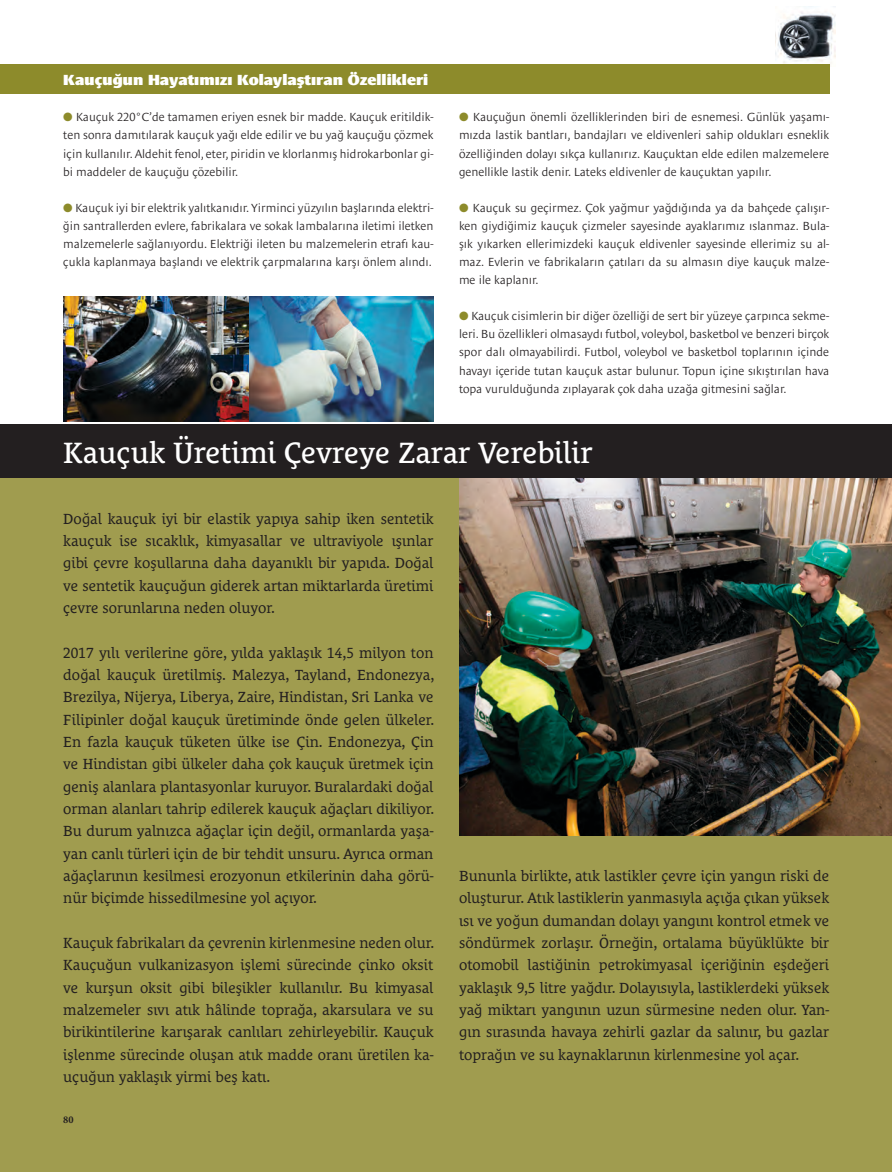
<style>
.page{position:relative;width:892px;height:1172px;background:#fff}
.page>*{position:absolute;margin:0;border:0;box-sizing:border-box;transform-origin:0 0}
.t1{font:30px "Le Monde Courrier Pro";color:#fff}
.t2{font:15px/22.4px "Le Monde Courrier Pro";color:#231f20;text-align:justify}
.t3{font:900 15px "Le Monde Sans Pro";color:#fff}
.t4{font:300 12px/18px "Le Monde Sans Pro";color:#231f20;text-align:justify}
.t5{font:700 10.35px "Minion Pro";color:#231f20}
.s1{color:#8d8b2b}
</style>
<div class="page">
<img style="left:775px;top:11px;width:60px;height:56px">
<div style="left:0;top:424px;width:891px;height:747px;background:#a09c4f"></div>
<img style="left:459px;top:477px;width:432px;height:358px">
<div style="left:0;top:64px;width:829px;height:30px;background:#8d8b2b"></div>
<div style="left:0;top:424px;width:891px;height:53px;background:#231f20"></div>
<img style="left:63px;top:296px;width:370px;height:126px">
<p class="t3" style="left:63px;top:69px;width:366px">Kauçuğun Hayatımızı Kolaylaştıran Özellikleri</p>
<p class="t4" style="left:63px;top:107px;width:371px"><span class="s1">●</span> Kauçuk 220°C’de tamamen eriyen esnek bir madde. Kauçuk eritildik&shy;ten sonra damıtılarak kauçuk yağı elde edilir ve bu yağ kauçuğu çözmek için kullanılır. Aldehit fenol, eter, piridin ve klorlanmış hidrokarbonlar gi&shy;bi maddeler de kauçuğu çözebilir.</p>
<p class="t4" style="left:63px;top:197px;width:371px"><span class="s1">●</span> Kauçuk iyi bir elektrik yalıtkanıdır. Yirminci yüzyılın başlarında elektri&shy;ğin santrallerden evlere, fabrikalara ve sokak lambalarına iletimi iletken malzemelerle sağlanıyordu. Elektriği ileten bu malzemelerin etrafı kau&shy;çukla kaplanmaya başlandı ve elektrik çarpmalarına karşı önlem alındı.</p>
<p class="t4" style="left:459px;top:107px;width:371px"><span class="s1">●</span> Kauçuğun önemli özelliklerinden biri de esnemesi. Günlük yaşamı&shy;mızda lastik bantları, bandajları ve eldivenleri sahip oldukları esneklik özelliğinden dolayı sıkça kullanırız. Kauçuktan elde edilen malzemelere genellikle lastik denir. Lateks eldivenler de kauçuktan yapılır.</p>
<p class="t4" style="left:459px;top:197px;width:371px"><span class="s1">●</span> Kauçuk su geçirmez. Çok yağmur yağdığında ya da bahçede çalışır&shy;ken giydiğimiz kauçuk çizmeler sayesinde ayaklarımız ıslanmaz. Bula&shy;şık yıkarken ellerimizdeki kauçuk eldivenler sayesinde ellerimiz su al&shy;maz. Evlerin ve fabrikaların çatıları da su almasın diye kauçuk malze&shy;me ile kaplanır.</p>
<p class="t4" style="left:459px;top:306px;width:371px"><span class="s1">●</span> Kauçuk cisimlerin bir diğer özelliği de sert bir yüzeye çarpınca sekme&shy;leri. Bu özellikleri olmasaydı futbol, voleybol, basketbol ve benzeri birçok spor dalı olmayabilirdi. Futbol, voleybol ve basketbol toplarının içinde havayı içeride tutan kauçuk astar bulunur. Topun içine sıkıştırılan hava topa vurulduğunda zıplayarak çok daha uzağa gitmesini sağlar.</p>
<h1 class="t1" style="left:63px;top:428px;width:531px">Kauçuk Üretimi Çevreye Zarar Verebilir</h1>
<p class="t2" style="left:63px;top:505px;width:371px">Doğal kauçuk iyi bir elastik yapıya sahip iken sentetik kauçuk ise sıcaklık, kimyasallar ve ultraviyole ışınlar gibi çevre koşullarına daha dayanıklı bir yapıda. Doğal ve sentetik kauçuğun giderek artan miktarlarda üretimi çevre sorunlarına neden oluyor.</p>
<p class="t2" style="left:63px;top:639px;width:372px">2017 yılı verilerine göre, yılda yaklaşık 14,5 milyon ton doğal kauçuk üretilmiş. Malezya, Tayland, Endonezya, Brezilya, Nijerya, Liberya, Zaire, Hindistan, Sri Lanka ve Filipinler doğal kauçuk üretiminde önde gelen ülkeler.<br>En fazla kauçuk tüketen ülke ise Çin. Endonezya, Çin ve Hindistan gibi ülkeler daha çok kauçuk üretmek için geniş alanlara plantasyonlar kuruyor. Buralardaki doğal orman alanları tahrip edilerek kauçuk ağaçları dikiliyor.<br>Bu durum yalnızca ağaçlar için değil, ormanlarda yaşa&shy;yan canlı türleri için de bir tehdit unsuru. Ayrıca orman ağaçlarının kesilmesi erozyonun etkilerinin daha görü&shy;nür biçimde hissedilmesine yol açıyor.</p>
<p class="t2" style="left:63px;top:929px;width:372px">Kauçuk fabrikaları da çevrenin kirlenmesine neden olur.<br>Kauçuğun vulkanizasyon işlemi sürecinde çinko oksit ve kurşun oksit gibi bileşikler kullanılır. Bu kimyasal malzemeler sıvı atık hâlinde toprağa, akarsulara ve su birikintilerine karışarak canlıları zehirleyebilir. Kauçuk işlenme sürecinde oluşan atık madde oranı üretilen ka&shy;uçuğun yaklaşık yirmi beş katı.</p>
<p class="t5" style="left:63px;top:1112px;width:12px">80</p>
<p class="t2" style="left:459px;top:863px;width:371px">Bununla birlikte, atık lastikler çevre için yangın riski de oluşturur. Atık lastiklerin yanmasıyla açığa çıkan yüksek ısı ve yoğun dumandan dolayı yangını kontrol etmek ve söndürmek zorlaşır. Örneğin, ortalama büyüklükte bir otomobil lastiğinin petrokimyasal içeriğinin eşdeğeri yaklaşık 9,5 litre yağdır. Dolayısıyla, lastiklerdeki yüksek yağ miktarı yangının uzun sürmesine neden olur. Yan&shy;gın sırasında havaya zehirli gazlar da salınır, bu gazlar toprağın ve su kaynaklarının kirlenmesine yol açar.</p>
</div>
